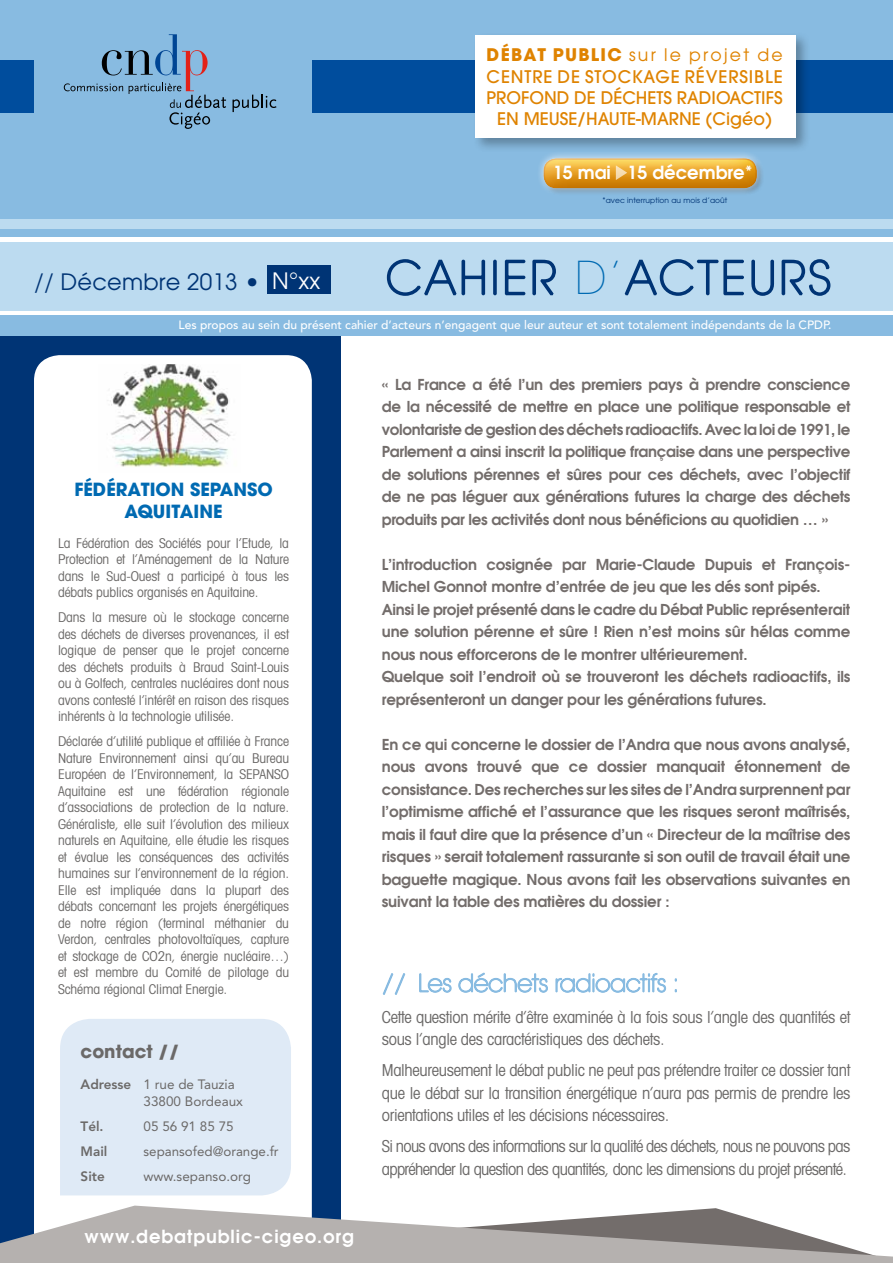
<style>
.page{position:relative;width:893px;height:1263px;background:#fff}
.page>*{position:absolute;margin:0;border:0;box-sizing:border-box;transform-origin:0 0}
.t1{font:22.5px "Avant Garde";letter-spacing:.01em;color:#003475}
.t2{font:700 18px "Avant Garde";color:#006ab2}
.t3{font:600 18px "Avant Garde";letter-spacing:.05em;color:#fff}
.t4{font:600 18px "Avant Garde";color:#fff}
.t5{font:700 18px "Avant Garde";color:#6b6968}
.t6{font:500 17.25px/21.3px "Avant Garde";color:#df8300;text-align:center}
.t7{font:condensed 16.5px/22.5px "Avant Garde";letter-spacing:-.02em;color:#6b6968}
.t8{font:condensed 16.5px/22.5px "Avant Garde";letter-spacing:-.04em;color:#6b6968}
.t9{font:600 15px/22.5px "Avant Garde";letter-spacing:-.01em;color:#736d6b;text-align:justify}
.t10{font:condensed 13.5px/16.5px "Avant Garde";letter-spacing:-.01em;color:#6b6968;text-align:justify}
.t11{font:13.5px/16.5px "Avenir";color:#6b6968}
.t12{font:800 13.5px "Avenir";color:#6b6968}
.t13{font:500 12px "Avenir";color:#fff}
.t14{font:7.5px "Avant Garde";letter-spacing:.01em;color:#003475}
.s1{font-weight:700}
.s2{font-weight:400}
.s3{color:#fff}
.s4{font-weight:800}
</style>
<div class="page">
<div style="left:0;top:315px;width:893px;height:948px;background:#003475"></div>
<div style="left:342px;top:267px;width:551px;height:994px;background:#fff"></div>
<div style="left:0;top:0;width:893px;height:219px;background:#88bbe1"></div>
<div style="left:0;top:315px;width:893px;height:20px;background:#88bbe1"></div>
<div style="left:0;top:235px;width:893px;height:76px;background:#bcdbf0"></div>
<hr style="left:0;top:237px;width:893px;height:4px;background:#fff">
<div style="left:0;top:226px;width:893px;height:11px;background:#88bbe1"></div>
<div style="left:0;top:219px;width:893px;height:10px;background:#bcdbf0"></div>
<div style="left:34px;top:355px;width:278px;height:908px;background:#fff;border-radius:26px"></div>
<div style="left:312px;top:60px;width:581px;height:53px;background:#004d9d"></div>
<div style="left:0;top:60px;width:34px;height:53px;background:#004d9d"></div>
<svg style="left:386px;top:259px;width:100px;height:37px"></svg>
<div style="left:493px;top:260px;width:4px;height:35px;border:2px solid #003475"></div>
<svg style="left:504px;top:259px;width:52px;height:37px"></svg>
<svg style="left:624px;top:259px;width:207px;height:37px"></svg>
<div style="left:267px;top:265px;width:64px;height:29px;background:#003475"></div>
<svg style="left:233px;top:95px;width:44px;height:17px"></svg>
<svg style="left:64px;top:34px;width:162px;height:95px"></svg>
<svg style="left:0;top:1205px;width:893px;height:58px;fill:#b5b1af"></svg>
<div style="left:473px;top:32px;width:338px;height:121px;background:#000;opacity:.3"></div>
<div style="left:476px;top:35px;width:320px;height:103px;background:#fff"></div>
<div style="left:536px;top:150px;width:228px;height:46px;background:#fff;opacity:.75"></div>
<div style="left:542px;top:156px;width:216px;height:33px;background:#848587;opacity:.33"></div>
<svg style="left:616px;top:165px;width:11px;height:15px"></svg>
<svg style="left:382px;top:973px;width:24px;height:22px"></svg>
<svg style="left:419px;top:972px;width:129px;height:21px"></svg>
<svg style="left:555px;top:972px;width:111px;height:21px"></svg>
<img style="left:107px;top:364px;width:124px;height:103px">
<div style="left:60px;top:1019px;width:231px;height:176px;background:#dfeaf6"></div>
<p class="t6" style="left:487px;top:44px;width:298px"><span class="s1">DÉBAT PUBLIC</span> <span class="s2">sur le projet de<br></span>CENTRE DE STOCKAGE RÉVERSIBLE<br>PROFOND DE DÉCHETS RADIOACTIFS<br>EN MEUSE/HAUTE-MARNE (CIGÉO)</p>
<p class="t4" style="left:553px;top:161px;width:201px">15 mai 15 décembre*</p>
<h1 class="t1" style="left:34px;top:268px;width:288px">// Décembre 2013 • <span class="s3">N°xx</span></h1>
<p class="t14" style="left:602px;top:195px;width:127px">*avec interruption au mois d’août</p>
<p class="t13" style="left:179px;top:318px;width:654px">Les propos au sein du présent cahier d’acteurs n’engagent que leur auteur et sont totalement indépendants de la CPDP.</p>
<p class="t2" style="left:74px;top:477px;width:149px">FÉDÉRATION SEPAN</p>
<p class="t2" style="left:247px;top:477px;width:26px">SO</p>
<p class="t2" style="left:125px;top:500px;width:97px">AQUITAINE</p>
<p class="t10" style="left:58px;top:534px;width:232px">La Fédération des Sociétés pour l’Etude, la Protection et l’Aménagement de la Nature dans le Sud-Ouest a participé à tous les débats publics organisés en Aquitaine.</p>
<p class="t10" style="left:58px;top:609px;width:232px">Dans la mesure où le stockage concerne des déchets de diverses provenances, il est logique de penser que le projet concerne des déchets produits à Braud Saint-Louis ou à Golfech, centrales nucléaires dont nous avons contesté l’intérêt en raison des risques inhérents à la technologie utilisée.</p>
<p class="t10" style="left:58px;top:733px;width:232px">Déclarée d’utilité publique et affiliée à France Nature Environnement ainsi qu’au Bureau Européen de l’Environnement, la SEPANSO Aquitaine est une fédération régionale d’associations de protection de la nature.<br>Généraliste, elle suit l’évolution des milieux naturels en Aquitaine, elle étudie les risques et évalue les conséquences des activités humaines sur l’environnement de la région.<br>Elle est impliquée dans la plupart des débats concernant les projets énergétiques de notre région (terminal méthanier du Verdon, centrales photovoltaïques, capture et stockage de CO2n, énergie nucléaire…) et est membre du Comité de pilotage du Schéma régional Climat Energie.</p>
<p class="t5" style="left:81px;top:1039px;width:101px">CONTACT //</p>
<p class="t11" style="left:144px;top:1076px;width:101px;text-indent:-63px"><span class="s4">Adresse</span> 1 rue de Tauzia<br>33800 Bordeaux</p>
<p class="t12" style="left:81px;top:1118px;width:25px">Tél.</p>
<p class="t11" style="left:144px;top:1118px;width:92px">05 56 91 85 75</p>
<p class="t12" style="left:81px;top:1143px;width:28px">Mail</p>
<p class="t11" style="left:144px;top:1143px;width:137px">sepansofed@orange.fr</p>
<p class="t12" style="left:81px;top:1168px;width:26px">Site</p>
<p class="t11" style="left:144px;top:1168px;width:109px">www.sepanso.org</p>
<p class="t3" style="left:84px;top:1224px;width:271px">www.debatpublic-cigeo.org</p>
<p class="t9" style="left:382px;top:372px;width:470px">« La France a été l’un des premiers pays à prendre conscience de la nécessité de mettre en place une politique responsable et volontariste de gestion des déchets radioactifs. Avec la loi de 1991, le Parlement a ainsi inscrit la politique française dans une perspective de solutions pérennes et sûres pour ces déchets, avec l’objectif de ne pas léguer aux générations futures la charge des déchets produits par les activités dont nous bénéficions au quotidien … »</p>
<p class="t9" style="left:382px;top:552px;width:470px;text-align:left">L’introduction cosignée par Marie-Claude Dupuis et François-Michel Gonnot montre d’entrée de jeu que les dés sont pipés.<br>Ainsi le projet présenté dans le cadre du Débat Public représenterait une solution pérenne et sûre ! Rien n’est moins sûr hélas comme nous nous efforcerons de le montrer ultérieurement.<br>Quelque soit l’endroit où se trouveront les déchets radioactifs, ils représenteront un danger pour les générations futures.</p>
<p class="t9" style="left:382px;top:732px;width:470px">En ce qui concerne le dossier de l’Andra que nous avons analysé, nous avons trouvé que ce dossier manquait étonnement de consistance. Des recherches sur les sites de l’Andra surprennent par l’optimisme affiché et l’assurance que les risques seront maîtrisés, mais il faut dire que la présence d’un « Directeur de la maîtrise des risques » serait totalement rassurante si son outil de travail était une baguette magique. Nous avons fait les observations suivantes en suivant la table des matières du dossier :</p>
<p class="t7" style="left:382px;top:1005px;width:470px">Cette question mérite d’être examinée à la fois sous l’angle des quantités et sous l’angle des caractéristiques des déchets.</p>
<p class="t7" style="left:382px;top:1059px;width:470px;text-align:justify">Malheureusement le débat public ne peut pas prétendre traiter ce dossier tant que le débat sur la transition énergétique n’aura pas permis de prendre les orientations utiles et les décisions nécessaires.</p>
<p class="t8" style="left:382px;top:1135px;width:470px">Si nous avons des informations sur la qualité des déchets, nous ne pouvons pas appréhender la question des quantités, donc les dimensions du projet présenté.</p>
</div>
